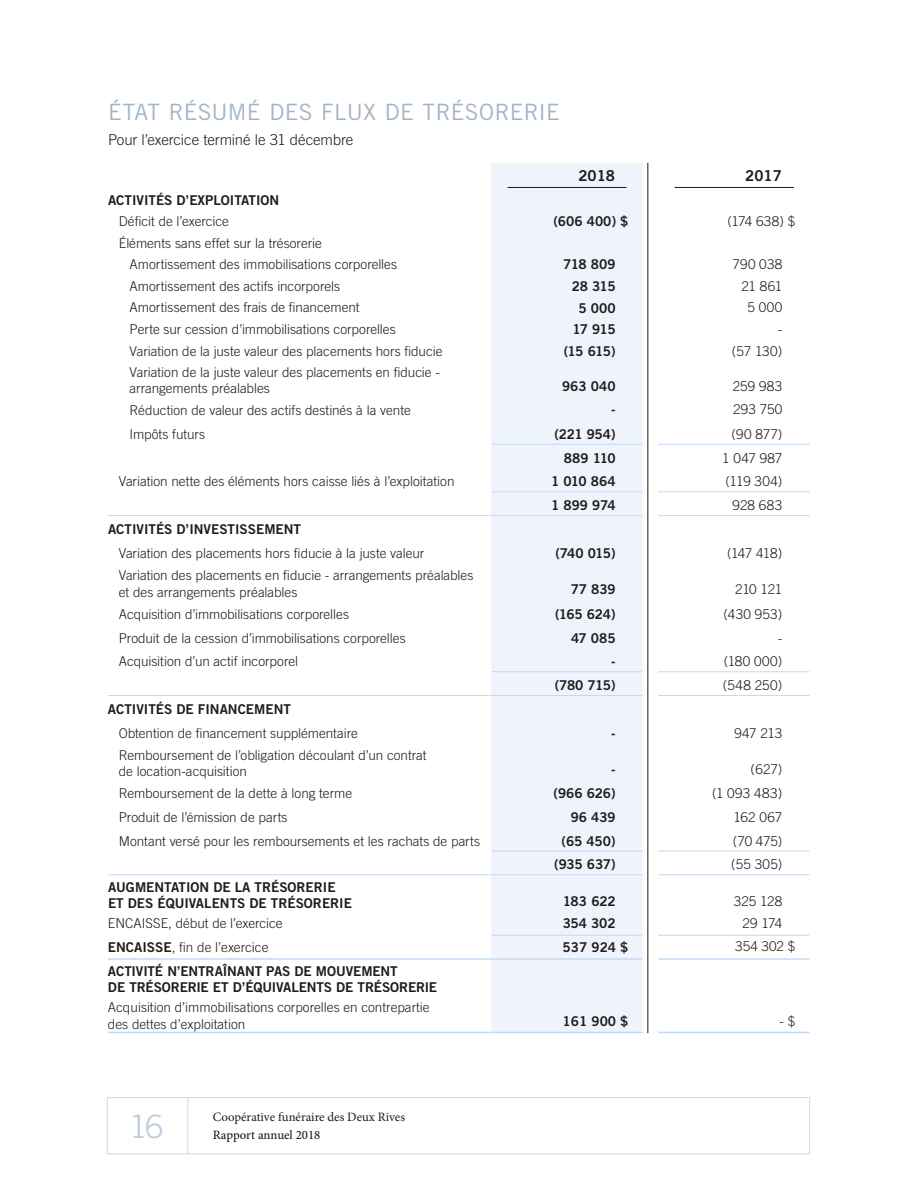
<style>
.page{position:relative;width:918px;height:1188px;background:#fff}
.page>*{position:absolute;margin:0;border:0;box-sizing:border-box;transform-origin:0 0}
.t1{font:300 32.25px "Trade Gothic";color:#b9cbe1}
.t2{font:22.5px "Trade Gothic";letter-spacing:.01em;color:#a3b4c6}
.t3{font:300 15px "Trade Gothic";letter-spacing:-.01em;color:#1d1d1b}
.t4{font:15px "Trade Gothic Bold Two";color:#1d1d1b}
.t5{font:300 13.5px/16.2px "Trade Gothic";color:#1d1d1b}
.t6{font:13.5px/16.2px "Trade Gothic Bold Two";color:#1d1d1b}
.t7{font:12.75px "Minion Pro";color:#1d1d1b}
.t8{font:500 12.75px "Minion Pro";color:#1d1d1b}
.s1{font-family:"Trade Gothic Bold Two";font-weight:400}
</style>
<div class="page">
<div style="left:107px;top:1097px;width:703px;height:57px;border:1px solid #c4daf4"></div>
<hr style="left:187px;top:1098px;width:1px;height:56px;background:#c4daf4">
<div style="left:491px;top:163px;width:152px;height:869px;background:#eff3fc"></div>
<hr style="left:491px;top:444px;width:152px;height:1px;background:#c4daf4">
<hr style="left:658px;top:444px;width:151px;height:1px;background:#c4daf4">
<hr style="left:491px;top:491px;width:152px;height:1px;background:#c4daf4">
<hr style="left:658px;top:491px;width:151px;height:1px;background:#c4daf4">
<hr style="left:108px;top:515px;width:383px;height:1px;background:#c4daf4">
<hr style="left:491px;top:515px;width:152px;height:1px;background:#c4daf4">
<hr style="left:658px;top:515px;width:151px;height:1px;background:#c4daf4">
<hr style="left:491px;top:671px;width:152px;height:1px;background:#c4daf4">
<hr style="left:658px;top:671px;width:151px;height:1px;background:#c4daf4">
<hr style="left:108px;top:695px;width:383px;height:1px;background:#c4daf4">
<hr style="left:491px;top:695px;width:152px;height:1px;background:#c4daf4">
<hr style="left:658px;top:695px;width:151px;height:1px;background:#c4daf4">
<hr style="left:491px;top:851px;width:152px;height:1px;background:#c4daf4">
<hr style="left:658px;top:851px;width:151px;height:1px;background:#c4daf4">
<hr style="left:108px;top:874px;width:383px;height:1px;background:#c4daf4">
<hr style="left:491px;top:874px;width:152px;height:1px;background:#c4daf4">
<hr style="left:658px;top:874px;width:151px;height:1px;background:#c4daf4">
<hr style="left:491px;top:935px;width:152px;height:1px;background:#c4daf4">
<hr style="left:658px;top:935px;width:151px;height:1px;background:#c4daf4">
<hr style="left:108px;top:958px;width:383px;height:2px;background:#c4daf4">
<hr style="left:491px;top:958px;width:152px;height:2px;background:#c4daf4">
<hr style="left:658px;top:958px;width:151px;height:2px;background:#c4daf4">
<hr style="left:108px;top:1032px;width:383px;height:1px;background:#c4daf4">
<hr style="left:491px;top:1032px;width:152px;height:1px;background:#c4daf4">
<hr style="left:658px;top:1032px;width:151px;height:1px;background:#c4daf4">
<hr style="left:507px;top:187px;width:120px;height:1px;background:#1d1d1b">
<hr style="left:675px;top:187px;width:119px;height:1px;background:#1d1d1b">
<hr style="left:648px;top:163px;width:1px;height:870px;background:#1d1d1b">
<h2 class="t2" style="left:108px;top:98px;width:453px">ÉTAT RÉSUMÉ DES FLUX DE TRÉSORERIE</h2>
<p class="t3" style="left:108px;top:131px;width:247px">Pour l’exercice terminé le 31 décembre</p>
<p class="t4" style="left:578px;top:166px;width:38px">2018</p>
<p class="t4" style="left:745px;top:166px;width:38px">2017</p>
<p class="t6" style="left:108px;top:191px;width:173px">ACTIVITÉS D’EXPLOITATION</p>
<p class="t5" style="left:119px;top:213px;width:112px">Déficit de l’exercice</p>
<p class="t6" style="left:553px;top:213px;width:77px">(606 400) $</p>
<p class="t5" style="left:727px;top:213px;width:70px">(174 638) $</p>
<p class="t5" style="left:130px;top:232px;width:269px;line-height:21.6px;text-indent:-11px">Éléments sans effet sur la trésorerie<br>Amortissement des immobilisations corporelles</p>
<p class="t6" style="left:563px;top:256px;width:54px">718 809</p>
<p class="t5" style="left:733px;top:256px;width:51px">790 038</p>
<p class="t5" style="left:130px;top:278px;width:212px">Amortissement des actifs incorporels</p>
<p class="t6" style="left:572px;top:278px;width:45px">28 315</p>
<p class="t5" style="left:742px;top:278px;width:42px">21 861</p>
<p class="t5" style="left:130px;top:299px;width:232px">Amortissement des frais de financement</p>
<p class="t6" style="left:578px;top:299px;width:39px">5 000</p>
<p class="t5" style="left:748px;top:299px;width:36px">5 000</p>
<p class="t5" style="left:130px;top:321px;width:268px">Perte sur cession d’immobilisations corporelles</p>
<p class="t6" style="left:573px;top:321px;width:45px">17 915</p>
<p class="t5" style="left:778px;top:321px;width:6px">-</p>
<p class="t5" style="left:130px;top:343px;width:314px">Variation de la juste valeur des placements hors fiducie</p>
<p class="t6" style="left:564px;top:343px;width:53px">(15 615)</p>
<p class="t5" style="left:732px;top:343px;width:52px">(57 130)</p>
<p class="t5" style="left:130px;top:364px;width:312px">Variation de la juste valeur des placements en fiducie - arrangements préalables</p>
<p class="t6" style="left:562px;top:378px;width:55px">963 040</p>
<p class="t5" style="left:733px;top:378px;width:51px">259 983</p>
<p class="t5" style="left:130px;top:402px;width:283px">Réduction de valeur des actifs destinés à la vente</p>
<p class="t6" style="left:611px;top:401px;width:6px">-</p>
<p class="t5" style="left:733px;top:400px;width:51px">293 750</p>
<p class="t5" style="left:130px;top:426px;width:77px">Impôts futurs</p>
<p class="t6" style="left:554px;top:426px;width:63px">(221 954)</p>
<p class="t5" style="left:731px;top:426px;width:53px">(90 877)</p>
<p class="t6" style="left:564px;top:450px;width:53px">889 110</p>
<p class="t5" style="left:722px;top:449px;width:62px">1 047 987</p>
<p class="t5" style="left:119px;top:473px;width:337px">Variation nette des éléments hors caisse liés à l’exploitation</p>
<p class="t6" style="left:551px;top:473px;width:66px">1 010 864</p>
<p class="t5" style="left:725px;top:473px;width:58px">(119 304)</p>
<p class="t6" style="left:551px;top:497px;width:66px">1 899 974</p>
<p class="t5" style="left:732px;top:497px;width:51px">928 683</p>
<p class="t6" style="left:108px;top:521px;width:195px">ACTIVITÉS D’INVESTISSEMENT</p>
<p class="t5" style="left:119px;top:545px;width:307px">Variation des placements hors fiducie à la juste valeur</p>
<p class="t6" style="left:555px;top:545px;width:62px">(740 015)</p>
<p class="t5" style="left:727px;top:545px;width:57px">(147 418)</p>
<p class="t5" style="left:119px;top:567px;width:356px">Variation des placements en fiducie - arrangements préalables et des arrangements préalables</p>
<p class="t6" style="left:571px;top:581px;width:46px">77 839</p>
<p class="t5" style="left:735px;top:581px;width:49px">210 121</p>
<p class="t5" style="left:119px;top:606px;width:232px">Acquisition d’immobilisations corporelles</p>
<p class="t6" style="left:555px;top:606px;width:62px">(165 624)</p>
<p class="t5" style="left:723px;top:606px;width:60px">(430 953)</p>
<p class="t5" style="left:119px;top:629px;width:288px">Produit de la cession d’immobilisations corporelles</p>
<p class="t6" style="left:571px;top:630px;width:46px">47 085</p>
<p class="t5" style="left:778px;top:629px;width:6px">-</p>
<p class="t5" style="left:119px;top:653px;width:181px">Acquisition d’un actif incorporel</p>
<p class="t6" style="left:611px;top:653px;width:6px">-</p>
<p class="t5" style="left:724px;top:653px;width:60px">(180 000)</p>
<p class="t6" style="left:555px;top:677px;width:62px">(780 715)</p>
<p class="t5" style="left:723px;top:677px;width:61px">(548 250)</p>
<p class="t6" style="left:108px;top:701px;width:184px">ACTIVITÉS DE FINANCEMENT</p>
<p class="t5" style="left:119px;top:724px;width:241px">Obtention de financement supplémentaire</p>
<p class="t6" style="left:611px;top:725px;width:6px">-</p>
<p class="t5" style="left:734px;top:724px;width:49px">947 213</p>
<p class="t5" style="left:119px;top:747px;width:309px">Remboursement de l’obligation découlant d’un contrat de location-acquisition</p>
<p class="t6" style="left:611px;top:761px;width:6px">-</p>
<p class="t5" style="left:751px;top:761px;width:33px">(627)</p>
<p class="t5" style="left:119px;top:785px;width:235px">Remboursement de la dette à long terme</p>
<p class="t6" style="left:554px;top:785px;width:64px">(966 626)</p>
<p class="t5" style="left:712px;top:785px;width:72px">(1 093 483)</p>
<p class="t5" style="left:119px;top:809px;width:170px">Produit de l’émission de parts</p>
<p class="t6" style="left:571px;top:809px;width:46px">96 439</p>
<p class="t5" style="left:734px;top:809px;width:50px">162 067</p>
<p class="t5" style="left:119px;top:832px;width:363px">Montant versé pour les remboursements et les rachats de parts</p>
<p class="t6" style="left:562px;top:833px;width:56px">(65 450)</p>
<p class="t5" style="left:733px;top:832px;width:51px">(70 475)</p>
<p class="t6" style="left:554px;top:856px;width:63px">(935 637)</p>
<p class="t5" style="left:731px;top:856px;width:53px">(55 305)</p>
<p class="t6" style="left:108px;top:878px;width:245px">AUGMENTATION DE LA TRÉSORERIE<br>ET DES ÉQUIVALENTS DE TRÉSORERIE</p>
<p class="t6" style="left:563px;top:892px;width:54px">183 622</p>
<p class="t5" style="left:734px;top:892px;width:50px">325 128</p>
<p class="t5" style="left:108px;top:915px;width:176px">ENCAISSE, début de l’exercice</p>
<p class="t6" style="left:563px;top:915px;width:54px">354 302</p>
<p class="t5" style="left:742px;top:915px;width:41px">29 174</p>
<p class="t5" style="left:108px;top:938px;width:162px"><span class="s1">ENCAISSE</span>, fin de l’exercice</p>
<p class="t6" style="left:563px;top:938px;width:67px">537 924 $</p>
<p class="t5" style="left:735px;top:938px;width:62px">354 302 $</p>
<p class="t6" style="left:108px;top:963px;width:331px">ACTIVITÉ N’ENTRAÎNANT PAS DE MOUVEMENT<br>DE TRÉSORERIE ET D’ÉQUIVALENTS DE TRÉSORERIE</p>
<p class="t5" style="left:108px;top:999px;width:323px">Acquisition d’immobilisations corporelles en contrepartie des dettes d’exploitation</p>
<p class="t6" style="left:563px;top:1013px;width:67px">161 900 $</p>
<p class="t5" style="left:780px;top:1013px;width:17px">- $</p>
<h1 class="t1" style="left:129px;top:1108px;width:35px">16</h1>
<p class="t7" style="left:213px;top:1109px;width:194px">Coopérative funéraire des Deux Rives</p>
<p class="t8" style="left:213px;top:1126px;width:109px">Rapport annuel 2018</p>
</div>
